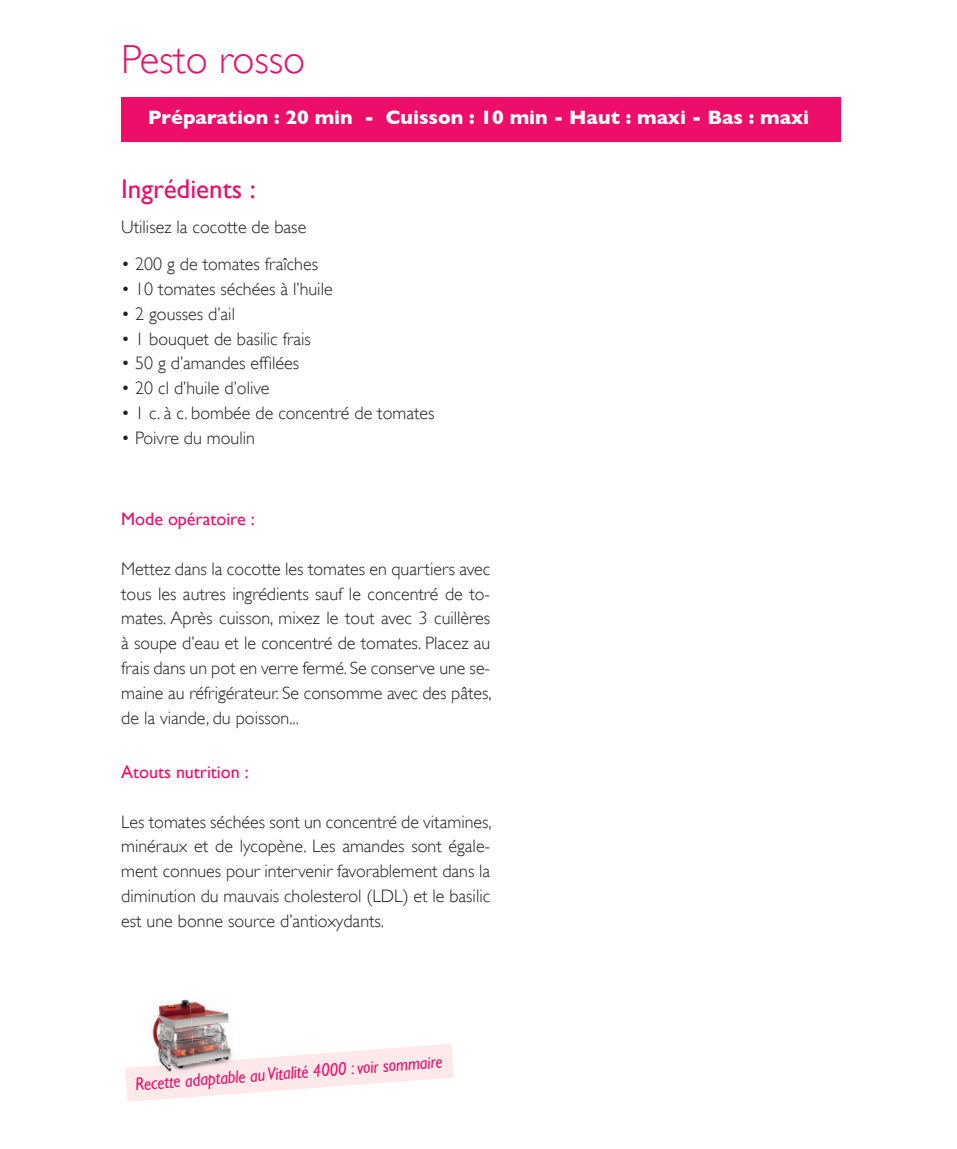
<style>
.page{position:relative;width:957px;height:1149px;background:#fff}
.page>*{position:absolute;margin:0;border:0;box-sizing:border-box;transform-origin:0 0}
.t1{font:300 40.5px "Gill Sans";color:#ec0e68}
.t2{font:27px "Gill Sans";color:#ec0e68}
.t3{font:700 19.8px "Gill Sans";color:#fff}
.t4{font:300 18px/24.8px "Gill Sans";color:#231f20;text-align:justify}
.t5{font:italic 18px "Gill Sans";color:#ec0e68;scale:.9 1}
.t6{font:18px "Gill Sans";color:#ec0e68}
</style>
<div class="page">
<div style="left:121px;top:97px;width:719px;height:44px;background:#ec0e68"></div>
<svg style="left:125px;top:1044px;width:329px;height:57px"></svg>
<img style="left:148px;top:999px;width:41px;height:66px">
<img style="left:189px;top:1000px;width:47px;height:59px">
<img style="left:153px;top:1059px;width:83px;height:10px">
<img style="left:153px;top:1069px;width:83px;height:7px">
<h1 class="t1" style="left:121px;top:36px;width:185px">Pesto rosso</h1>
<p class="t3" style="left:148px;top:105px;width:663px">Préparation : 20 min - Cuisson : 10 min - Haut : maxi - Bas : maxi</p>
<h2 class="t2" style="left:121px;top:173px;width:136px">Ingrédients :</h2>
<p class="t4" style="left:121px;top:214px;width:187px">Utilisez la cocotte de base</p>
<p class="t4" style="left:121px;top:252px;width:198px">• 200 g de tomates fraîches</p>
<p class="t4" style="left:121px;top:276px;width:213px">• 10 tomates séchées à l’huile</p>
<p class="t4" style="left:121px;top:301px;width:115px">• 2 gousses d’ail</p>
<p class="t4" style="left:121px;top:326px;width:191px">• 1 bouquet de basilic frais</p>
<p class="t4" style="left:121px;top:351px;width:179px">• 50 g d’amandes effilées</p>
<p class="t4" style="left:121px;top:375px;width:150px">• 20 cl d’huile d’olive</p>
<p class="t4" style="left:121px;top:400px;width:315px">• 1 c. à c. bombée de concentré de tomates</p>
<p class="t4" style="left:121px;top:425px;width:135px">• Poivre du moulin</p>
<p class="t6" style="left:121px;top:508px;width:135px">Mode opératoire :</p>
<p class="t4" style="left:121px;top:556px;width:372px">Mettez dans la cocotte les tomates en quartiers avec tous les autres ingrédients sauf le concentré de to&shy;mates. Après cuisson, mixez le tout avec 3 cuillères à soupe d’eau et le concentré de tomates. Placez au frais dans un pot en verre fermé. Se conserve une se&shy;maine au réfrigérateur. Se consomme avec des pâtes, de la viande, du poisson...</p>
<p class="t6" style="left:121px;top:761px;width:129px">Atouts nutrition :</p>
<p class="t4" style="left:121px;top:808px;width:372px">Les tomates séchées sont un concentré de vitamines, minéraux et de lycopène. Les amandes sont égale&shy;ment connues pour intervenir favorablement dans la diminution du mauvais cholesterol (LDL) et le basilic est une bonne source d’antioxydants.</p>
<p class="t5" style="left:135px;top:1072px;width:343px;rotate:-4deg">Recette adaptable au Vitalité 4000 : voir sommaire</p>
</div>
